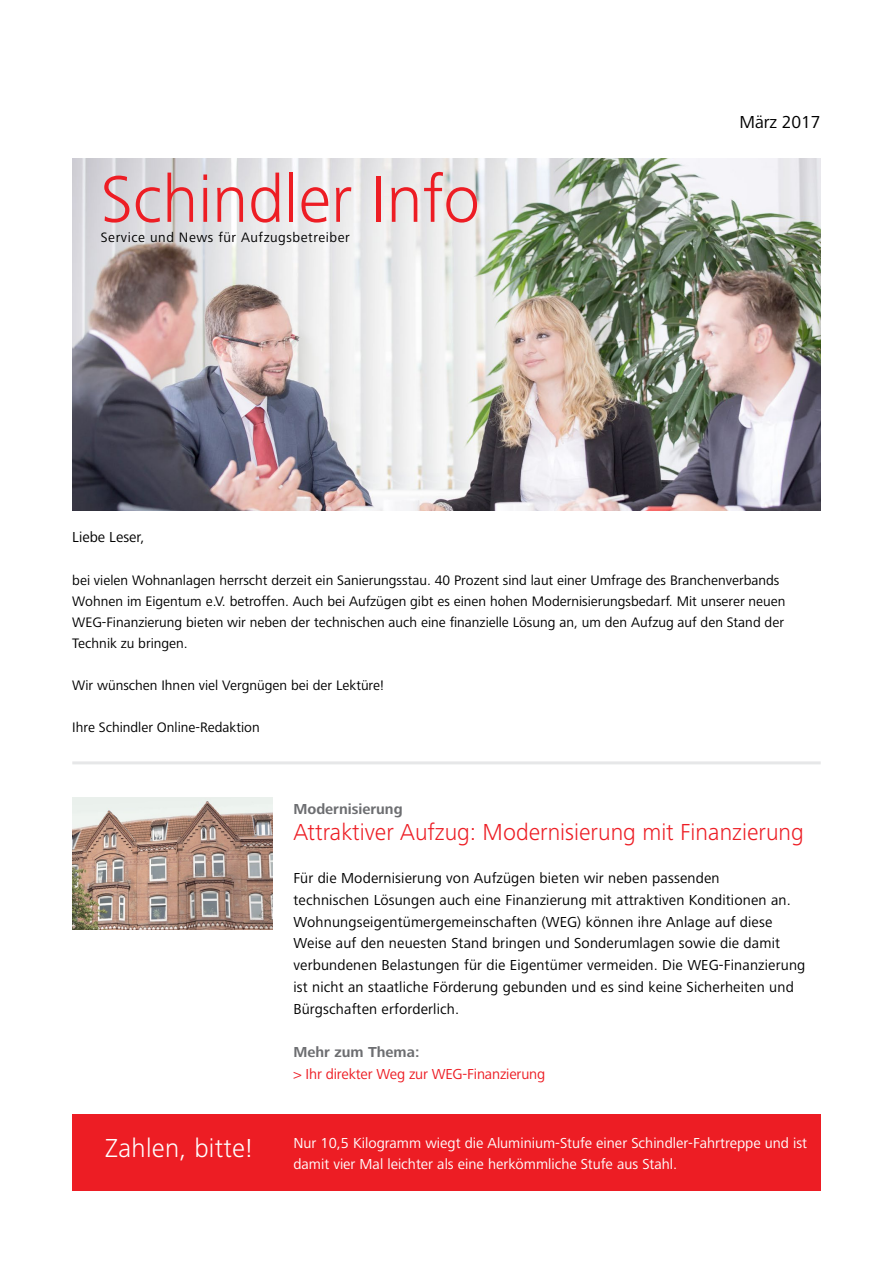
<style>
.page{position:relative;width:893px;height:1263px;background:#fff}
.page>*{position:absolute;margin:0;border:0;box-sizing:border-box;transform-origin:0 0}
.t1{font:300 68.25px "Frutiger Next LT";color:#ed1d24}
.t2{font:300 27px "Frutiger Next LT";letter-spacing:.01em;color:#fff}
.t3{font:300 24px "Frutiger Next LT";color:#ed1d24}
.t4{font:18px "Frutiger Next LT";letter-spacing:-.005em;color:#000}
.t5{font:15px/21.8px "Frutiger Next LT";letter-spacing:.01em;color:#000}
.t6{font:15px/21.8px "Frutiger Next LT";color:#fff}
.t7{font:15px "Frutiger Next LT";letter-spacing:-.01em;color:#ed1d24}
.t8{font:700 15px "Frutiger Next LT";color:#6d6e71}
.t9{font:14.25px/21px "Frutiger Next LT";color:#000}
.t10{font:14.1px "Frutiger Next LT";letter-spacing:.04em;color:#000}
</style>
<div class="page">
<img style="left:72px;top:159px;width:749px;height:352px">
<img style="left:72px;top:797px;width:200px;height:132px">
<hr style="left:72px;top:761px;width:749px;height:3px;background:#e6e7e8">
<div style="left:72px;top:1114px;width:749px;height:77px;background:#ed1d24"></div>
<h1 class="t1" style="left:101px;top:161px;width:381px">Schindler Info</h1>
<p class="t10" style="left:101px;top:229px;width:250px">Service und News für Aufzugsbetreiber</p>
<p class="t4" style="left:739px;top:112px;width:83px">März 2017</p>
<p class="t5" style="left:72px;top:527px;width:74px">Liebe Leser,</p>
<p class="t9" style="left:72px;top:570px;width:715px">bei vielen Wohnanlagen herrscht derzeit ein Sanierungsstau. 40 Prozent sind laut einer Umfrage des Branchenverbands Wohnen im Eigentum e.V. betroffen. Auch bei Aufzügen gibt es einen hohen Modernisierungsbedarf. Mit unserer neuen WEG-Finanzierung bieten wir neben der technischen auch eine finanzielle Lösung an, um den Aufzug auf den Stand der Technik zu bringen.</p>
<p class="t9" style="left:72px;top:675px;width:313px">Wir wünschen Ihnen viel Vergnügen bei der Lektüre!</p>
<p class="t9" style="left:72px;top:717px;width:189px">Ihre Schindler Online-Redaktion</p>
<p class="t8" style="left:293px;top:800px;width:111px">Modernisierung</p>
<h3 class="t3" style="left:293px;top:818px;width:512px">Attraktiver Aufzug: Modernisierung mit Finanzierung</h3>
<p class="t5" style="left:293px;top:867px;width:513px">Für die Modernisierung von Aufzügen bieten wir neben passenden<br>technischen Lösungen auch eine Finanzierung mit attraktiven Konditionen an.<br>Wohnungseigentümergemeinschaften (WEG) können ihre Anlage auf diese Weise auf den neuesten Stand bringen und Sonderumlagen sowie die damit verbundenen Belastungen für die Eigentümer vermeiden. Die WEG-Finanzierung ist nicht an staatliche Förderung gebunden und es sind keine Sicherheiten und Bürgschaften erforderlich.</p>
<p class="t8" style="left:293px;top:1044px;width:127px">Mehr zum Thema:</p>
<p class="t7" style="left:293px;top:1066px;width:253px">&gt; Ihr direkter Weg zur WEG-Finanzierung</p>
<h2 class="t2" style="left:105px;top:1133px;width:149px">Zahlen, bitte!</h2>
<p class="t6" style="left:293px;top:1132px;width:515px">Nur 10,5 Kilogramm wiegt die Aluminium-Stufe einer Schindler-Fahrtreppe und ist damit vier Mal leichter als eine herkömmliche Stufe aus Stahl.</p>
</div>
